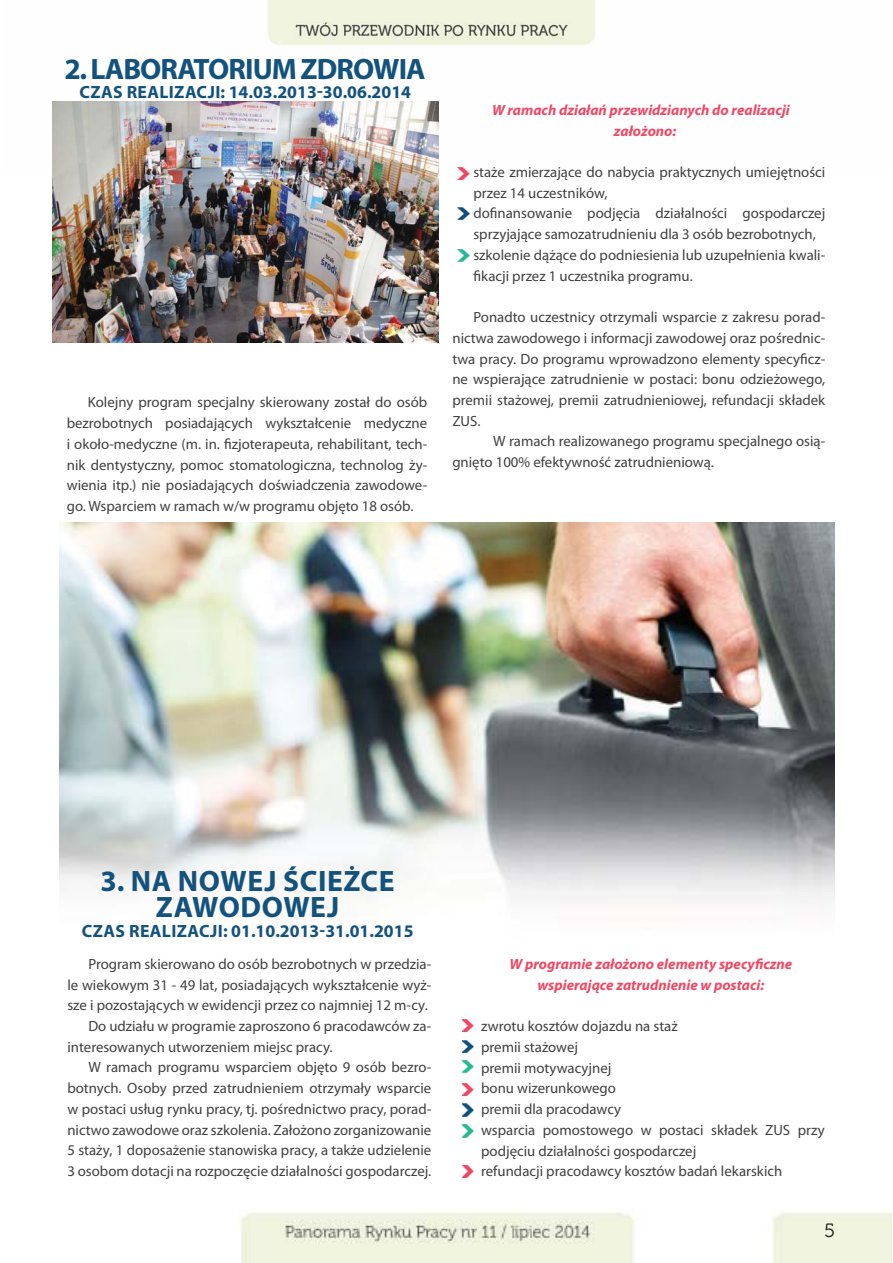
<style>
.page{position:relative;width:893px;height:1263px;background:#fff}
.page>*{position:absolute;margin:0;border:0;box-sizing:border-box;transform-origin:0 0}
.t1{font:700 29.55px/26.7px "Myriad Pro";letter-spacing:.02em;color:#13527d;text-align:center}
.t2{font:700 29.55px "Myriad Pro";letter-spacing:-.03em;color:#13527d}
.t3{font:19.2px "Museo 300";color:#231f20}
.t4{font:700 17.7px "Myriad Pro";letter-spacing:.01em;color:#13527d}
.t5{font:14.85px/20.7px "Myriad Pro";color:#404041}
.t6{font:italic 700 14.85px/20.7px "Myriad Pro";color:#ef4865;text-align:center}
</style>
<div class="page">
<img style="left:267px;top:0;width:329px;height:170px">
<img style="left:240px;top:1025px;width:651px;height:238px">
<img style="left:59px;top:523px;width:776px;height:384px">
<img style="left:52px;top:101px;width:386px;height:241px">
<svg style="left:462px;top:1019px;width:11px;height:12px"></svg>
<svg style="left:462px;top:1083px;width:11px;height:12px"></svg>
<svg style="left:462px;top:1165px;width:11px;height:12px"></svg>
<svg style="left:462px;top:1040px;width:11px;height:13px"></svg>
<svg style="left:462px;top:1104px;width:11px;height:12px"></svg>
<svg style="left:462px;top:1060px;width:11px;height:13px"></svg>
<svg style="left:462px;top:1125px;width:11px;height:12px"></svg>
<svg style="left:458px;top:167px;width:11px;height:12px"></svg>
<svg style="left:458px;top:207px;width:11px;height:12px"></svg>
<svg style="left:458px;top:249px;width:11px;height:13px"></svg>
<h1 class="t2" style="left:64px;top:57px;width:363px">2. LABORATORIUM ZDROWIA</h1>
<p class="t4" style="left:79px;top:85px;width:333px">CZAS REALIZACJI: 14.03.2013-30.06.2014</p>
<p class="t5" style="left:67px;top:393px;width:362px;text-align:justify;text-indent:21px">Kolejny program specjalny skierowany został do osób bezrobotnych posiadających wykształcenie medyczne i około-medyczne (m. in. fizjoterapeuta, rehabilitant, tech&shy;nik dentystyczny, pomoc stomatologiczna, technolog ży&shy;wienia itp.) nie posiadających doświadczenia zawodowe&shy;go. Wsparciem w ramach w/w programu objęto 18 osób.</p>
<p class="t6" style="left:492px;top:101px;width:299px">W ramach działań przewidzianych do realizacji założono:</p>
<p class="t5" style="left:473px;top:163px;width:353px">staże zmierzające do nabycia praktycznych umiejętności przez 14 uczestników,<br>dofinansowanie podjęcia działalności gospodarczej sprzyjające samozatrudnieniu dla 3 osób bezrobotnych, szkolenie dążące do podniesienia lub uzupełnienia kwali&shy;fikacji przez 1 uczestnika programu.</p>
<p class="t5" style="left:452px;top:308px;width:374px;text-align:justify;text-indent:21px">Ponadto uczestnicy otrzymali wsparcie z zakresu porad&shy;nictwa zawodowego i informacji zawodowej oraz pośrednic&shy;twa pracy. Do programu wprowadzono elementy specyficz&shy;ne wspierające zatrudnienie w postaci: bonu odzieżowego, premii stażowej, premii zatrudnieniowej, refundacji składek ZUS.</p>
<p class="t5" style="left:452px;top:432px;width:374px;text-indent:41px">W ramach realizowanego programu specjalnego osią&shy;gnięto 100% efektywność zatrudnieniową.</p>
<h1 class="t1" style="left:101px;top:869px;width:295px">3. NA NOWEJ ŚCIEŻCE<br>ZAWODOWEJ</h1>
<p class="t4" style="left:82px;top:924px;width:333px">CZAS REALIZACJI: 01.10.2013-31.01.2015</p>
<p class="t5" style="left:88px;top:954px;width:344px">Program skierowano do osób bezrobotnych w przedzia-</p>
<p class="t5" style="left:67px;top:975px;width:365px">le wiekowym 31 - 49 lat, posiadających wykształcenie wyż-</p>
<p class="t5" style="left:67px;top:996px;width:362px">sze i pozostających w ewidencji przez co najmniej 12 m-cy.</p>
<p class="t5" style="left:88px;top:1017px;width:344px">Do udziału w programie zaproszono 6 pracodawców za-</p>
<p class="t5" style="left:67px;top:1037px;width:267px">interesowanych utworzeniem miejsc pracy.</p>
<p class="t5" style="left:88px;top:1058px;width:344px">W ramach programu wsparciem objęto 9 osób bezro-</p>
<p class="t5" style="left:67px;top:1079px;width:365px">botnych. Osoby przed zatrudnieniem otrzymały wsparcie</p>
<p class="t5" style="left:67px;top:1099px;width:365px">w postaci usług rynku pracy, tj. pośrednictwo pracy, porad-</p>
<p class="t5" style="left:67px;top:1120px;width:365px">nictwo zawodowe oraz szkolenia. Założono zorganizowanie</p>
<p class="t5" style="left:67px;top:1141px;width:365px">5 staży, 1 doposażenie stanowiska pracy, a także udzielenie</p>
<p class="t5" style="left:67px;top:1162px;width:365px">3 osobom dotacji na rozpoczęcie działalności gospodarczej.</p>
<p class="t6" style="left:509px;top:955px;width:284px">W programie założono elementy specyficzne wspierające zatrudnienie w postaci:</p>
<p class="t5" style="left:481px;top:1017px;width:345px">zwrotu kosztów dojazdu na staż<br>premii stażowej<br>premii motywacyjnej<br>bonu wizerunkowego<br>premii dla pracodawcy<br>wsparcia pomostowego w postaci składek ZUS przy podjęciu działalności gospodarczej<br>refundacji pracodawcy kosztów badań lekarskich</p>
<p class="t3" style="left:824px;top:1220px;width:12px">5</p>
</div>
